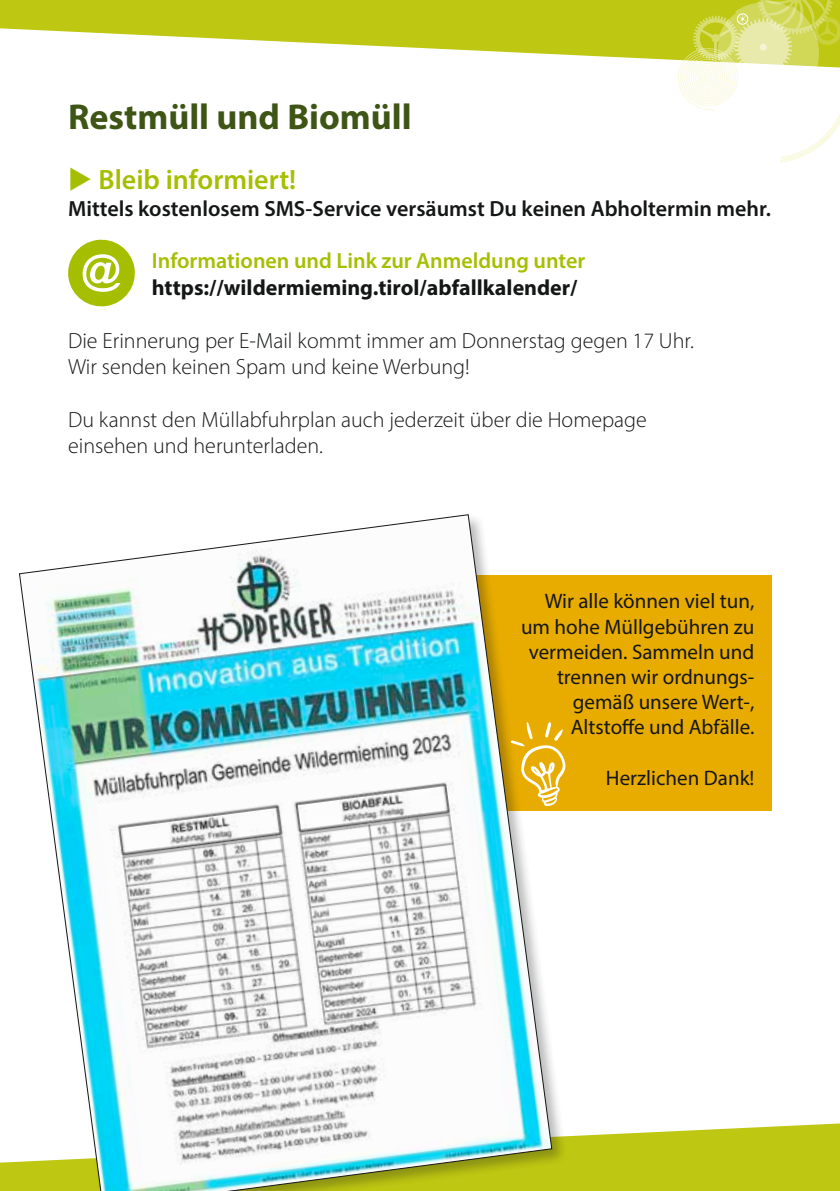
<style>
.page{position:relative;width:840px;height:1191px;background:#fff}
.page>*{position:absolute;margin:0;border:0;box-sizing:border-box;transform-origin:0 0}
.t1{font:700 36px "Myriad Pro";color:#3e5515}
.t2{font:600 28px "Myriad Pro";color:#a5bf00}
.t3{font:300 22px/26.4px "Myriad Pro";color:#151616}
.t4{font:600 22px "Myriad Pro";color:#151616}
.t5{font:700 22px "Myriad Pro";color:#151616}
.t6{font:600 22px "Myriad Pro";color:#a5bf00}
.t7{font:21px/25.2px "Myriad Pro";color:#151616;text-align:right}
</style>
<div class="page">
<svg style="left:0;top:0;width:675px;height:60px;fill:#bec711"></svg>
<svg style="left:0;top:1123px;width:839px;height:68px;background:#c6ce30"></svg>
<svg style="left:675px;top:0;width:164px;height:163px"></svg>
<div style="left:437px;top:575px;width:334px;height:236px;background:#e8ac00"></div>
<div style="left:18px;top:513px;width:549px;height:678px;background:#151616;opacity:.3"></div>
<svg style="left:19px;top:514px;width:533px;height:677px"></svg>
<svg style="left:510px;top:722px;width:55px;height:84px"></svg>
<svg style="left:68px;top:239px;width:67px;height:68px"></svg>
<h1 class="t1" style="left:68px;top:93px;width:345px">Restmüll und Biomüll</h1>
<p class="t2" style="left:68px;top:162px;width:229px">◆ Bleib informiert!</p>
<p class="t4" style="left:68px;top:194px;width:704px">Mittels kostenlosem SMS-Service versäumst Du keinen Abholtermin mehr.</p>
<p class="t6" style="left:152px;top:247px;width:435px">Informationen und Link zur Anmeldung unter</p>
<p class="t5" style="left:152px;top:273px;width:427px">https://wildermieming.tirol/abfallkalender/</p>
<p class="t3" style="left:68px;top:327px;width:627px">Die Erinnerung per E-Mail kommt immer am Donnerstag gegen 17 Uhr.<br>Wir senden keinen Spam und keine Werbung!</p>
<p class="t3" style="left:68px;top:406px;width:580px">Du kannst den Müllabfuhrplan auch jederzeit über die Homepage einsehen und herunterladen.</p>
<p class="t7" style="left:520px;top:588px;width:235px">Wir alle können viel tun, um hohe Müllgebühren zu vermeiden. Sammeln und trennen wir ordnungs&shy;gemäß unsere Wert-,<br>Altstoffe und Abfälle.</p>
<p class="t7" style="left:605px;top:765px;width:150px">Herzlichen Dank!</p>
</div>
